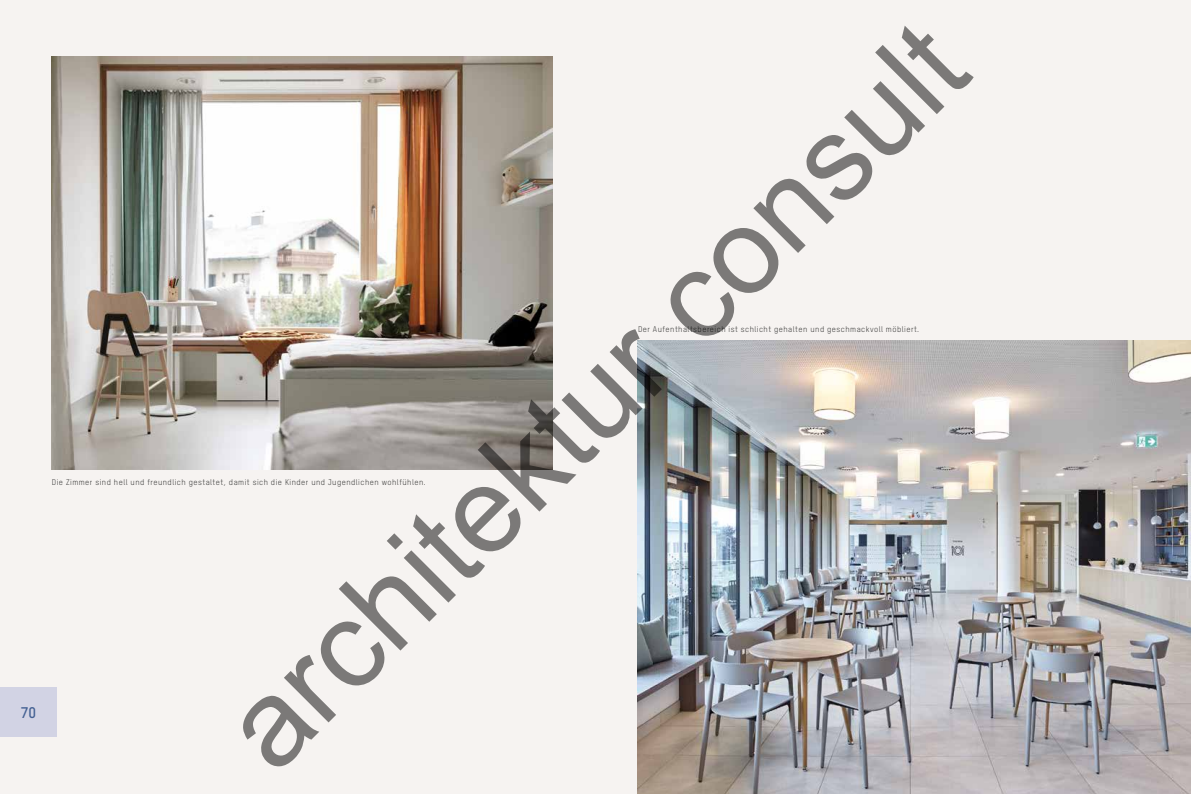
<style>
.page{position:relative;width:1191px;height:794px;background:#f6f3f1}
.page>*{position:absolute;margin:0;border:0;box-sizing:border-box;transform-origin:0 0}
.t1{font:121.8px "Arial";color:rgb(0 0 0/.5)}
.t2{font:15px "T Star Pro Bold";color:#446193}
.t3{font:8px "T Star Pro Regular";letter-spacing:.06em;color:#3c3c3b}
</style>
<div class="page">
<img style="left:52px;top:57px;width:501px;height:413px">
<img style="left:637px;top:340px;width:554px;height:454px">
<div style="left:0;top:687px;width:57px;height:50px;background:#d2d3e4"></div>
<h2 class="t2" style="left:21px;top:702px;width:17px">70</h2>
<h1 class="t1" style="left:188px;top:689px;width:990px;rotate:-45deg">architektur consult</h1>
<p class="t3" style="left:638px;top:323px;width:283px">Der Aufenthaltsbereich ist schlicht gehalten und geschmackvoll möbliert.</p>
<p class="t3" style="left:52px;top:476px;width:375px">Die Zimmer sind hell und freundlich gestaltet, damit sich die Kinder und Jugendlichen wohlfühlen.</p>
</div>
